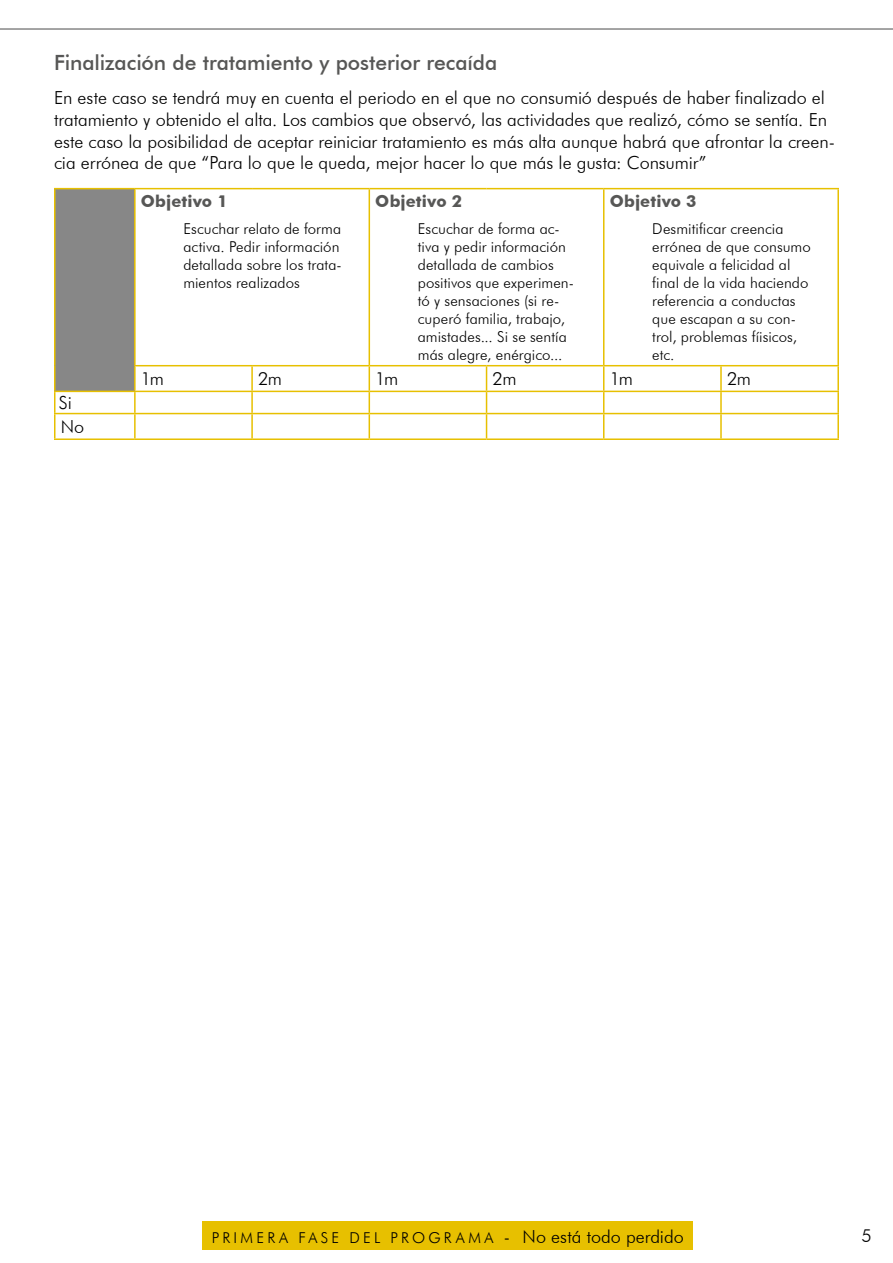
<style>
.page{position:relative;width:893px;height:1263px;background:#fff}
.page>*{position:absolute;margin:0;border:0;box-sizing:border-box;transform-origin:0 0}
.t1{font:500 21px "Futura BT";letter-spacing:-.005em;color:#575756}
.t2{font:300 18px/21.6px "Futura BT";letter-spacing:-.005em;color:#000}
.t3{font:700 16.5px "Futura BT";letter-spacing:.005em;color:#575756}
.t4{font:300 15px/18px "Futura BT";letter-spacing:.005em;color:#000}
.t5{font:300 15px "Futura BT";letter-spacing:.215em;color:#000}
.s1{font-size:18px}
</style>
<div class="page">
<div style="left:203px;top:1221px;width:490px;height:29px;background:#e7c000"></div>
<hr style="left:0;top:28px;width:893px;height:2px;background:#878787">
<div style="left:55px;top:189px;width:80px;height:202px;background:#878787"></div>
<hr style="left:54px;top:188px;width:81px;height:1px;background:#e7c000">
<hr style="left:54px;top:189px;width:2px;height:177px;background:#e7c000">
<hr style="left:54px;top:366px;width:2px;height:25px;background:#e7c000">
<hr style="left:135px;top:188px;width:117px;height:1px;background:#e7c000">
<hr style="left:134px;top:189px;width:2px;height:176px;background:#e7c000">
<hr style="left:252px;top:188px;width:117px;height:1px;background:#e7c000">
<hr style="left:369px;top:188px;width:118px;height:1px;background:#e7c000">
<hr style="left:369px;top:189px;width:1px;height:176px;background:#e7c000">
<hr style="left:487px;top:188px;width:117px;height:1px;background:#e7c000">
<hr style="left:604px;top:188px;width:117px;height:1px;background:#e7c000">
<hr style="left:603px;top:189px;width:1px;height:176px;background:#e7c000">
<hr style="left:721px;top:188px;width:118px;height:1px;background:#e7c000">
<hr style="left:837px;top:189px;width:2px;height:176px;background:#e7c000">
<hr style="left:134px;top:365px;width:118px;height:1px;background:#e7c000">
<hr style="left:134px;top:366px;width:2px;height:25px;background:#e7c000">
<hr style="left:252px;top:365px;width:117px;height:1px;background:#e7c000">
<hr style="left:251px;top:366px;width:2px;height:25px;background:#e7c000">
<hr style="left:369px;top:365px;width:118px;height:1px;background:#e7c000">
<hr style="left:487px;top:365px;width:117px;height:1px;background:#e7c000">
<hr style="left:604px;top:365px;width:117px;height:1px;background:#e7c000">
<hr style="left:721px;top:365px;width:118px;height:1px;background:#e7c000">
<hr style="left:720px;top:366px;width:2px;height:25px;background:#e7c000">
<hr style="left:837px;top:366px;width:2px;height:25px;background:#e7c000">
<hr style="left:54px;top:391px;width:81px;height:1px;background:#e7c000">
<hr style="left:54px;top:392px;width:2px;height:21px;background:#e7c000">
<hr style="left:135px;top:391px;width:117px;height:1px;background:#e7c000">
<hr style="left:134px;top:392px;width:2px;height:21px;background:#e7c000">
<hr style="left:252px;top:391px;width:117px;height:1px;background:#e7c000">
<hr style="left:251px;top:392px;width:2px;height:21px;background:#e7c000">
<hr style="left:369px;top:391px;width:118px;height:1px;background:#e7c000">
<hr style="left:487px;top:391px;width:117px;height:1px;background:#e7c000">
<hr style="left:604px;top:391px;width:117px;height:1px;background:#e7c000">
<hr style="left:721px;top:391px;width:118px;height:1px;background:#e7c000">
<hr style="left:720px;top:392px;width:2px;height:21px;background:#e7c000">
<hr style="left:837px;top:392px;width:2px;height:21px;background:#e7c000">
<hr style="left:54px;top:413px;width:81px;height:1px;background:#e7c000">
<hr style="left:54px;top:414px;width:2px;height:24px;background:#e7c000">
<hr style="left:135px;top:413px;width:117px;height:1px;background:#e7c000">
<hr style="left:134px;top:414px;width:2px;height:24px;background:#e7c000">
<hr style="left:252px;top:413px;width:117px;height:1px;background:#e7c000">
<hr style="left:251px;top:414px;width:2px;height:24px;background:#e7c000">
<hr style="left:369px;top:413px;width:118px;height:1px;background:#e7c000">
<svg style="left:369px;top:366px;width:1px;height:72px"></svg>
<hr style="left:487px;top:413px;width:117px;height:1px;background:#e7c000">
<svg style="left:486px;top:366px;width:1px;height:72px"></svg>
<hr style="left:604px;top:413px;width:117px;height:1px;background:#e7c000">
<svg style="left:603px;top:366px;width:1px;height:72px"></svg>
<hr style="left:721px;top:413px;width:118px;height:1px;background:#e7c000">
<hr style="left:720px;top:414px;width:2px;height:24px;background:#e7c000">
<hr style="left:837px;top:414px;width:2px;height:24px;background:#e7c000">
<hr style="left:54px;top:438px;width:81px;height:2px;background:#e7c000">
<hr style="left:135px;top:438px;width:117px;height:2px;background:#e7c000">
<hr style="left:252px;top:438px;width:117px;height:2px;background:#e7c000">
<hr style="left:369px;top:438px;width:118px;height:2px;background:#e7c000">
<hr style="left:487px;top:438px;width:117px;height:2px;background:#e7c000">
<hr style="left:604px;top:438px;width:117px;height:2px;background:#e7c000">
<hr style="left:721px;top:438px;width:118px;height:2px;background:#e7c000">
<h1 class="t1" style="left:54px;top:50px;width:445px">Finalización de tratamiento y posterior recaída</h1>
<p class="t2" style="left:54px;top:87px;width:783px">En este caso se tendrá muy en cuenta el periodo en el que no consumió después de haber finalizado el tratamiento y obtenido el alta. Los cambios que observó, las actividades que realizó, cómo se sentía. En este caso la posibilidad de aceptar reiniciar tratamiento es más alta aunque habrá que afrontar la creen&shy;cia errónea de que “Para lo que le queda, mejor hacer lo que más le gusta: Consumir”</p>
<p class="t3" style="left:141px;top:191px;width:88px">Objetivo 1</p>
<p class="t4" style="left:183px;top:219px;width:160px">Escuchar relato de forma activa. Pedir información detallada sobre los trata&shy;mientos realizados</p>
<p class="t3" style="left:375px;top:191px;width:88px">Objetivo 2</p>
<p class="t4" style="left:418px;top:219px;width:158px">Escuchar de forma ac&shy;tiva y pedir información detallada de cambios positivos que experimen&shy;tó y sensaciones (si re&shy;cuperó familia, trabajo, amistades... Si se sentía más alegre, enérgico...</p>
<p class="t3" style="left:610px;top:191px;width:88px">Objetivo 3</p>
<p class="t4" style="left:652px;top:219px;width:160px">Desmitificar creencia errónea de que consumo equivale a felicidad al final de la vida haciendo referencia a conductas que escapan a su con&shy;trol, problemas fíisicos, etc.</p>
<p class="t2" style="left:59px;top:391px;width:27px;line-height:23.9px">Si<br>No</p>
<p class="t2" style="left:141px;top:368px;width:25px">1m</p>
<p class="t2" style="left:258px;top:368px;width:25px">2m</p>
<p class="t2" style="left:375px;top:368px;width:25px">1m</p>
<p class="t2" style="left:492px;top:368px;width:25px">2m</p>
<p class="t2" style="left:610px;top:368px;width:25px">1m</p>
<p class="t2" style="left:727px;top:368px;width:25px">2m</p>
<p class="t5" style="left:212px;top:1228px;width:473px">PRIMERA FASE DEL PROGRAMA <span class="s1">- No está todo perdido</span></p>
<p class="t2" style="left:861px;top:1225px;width:12px">5</p>
</div>
